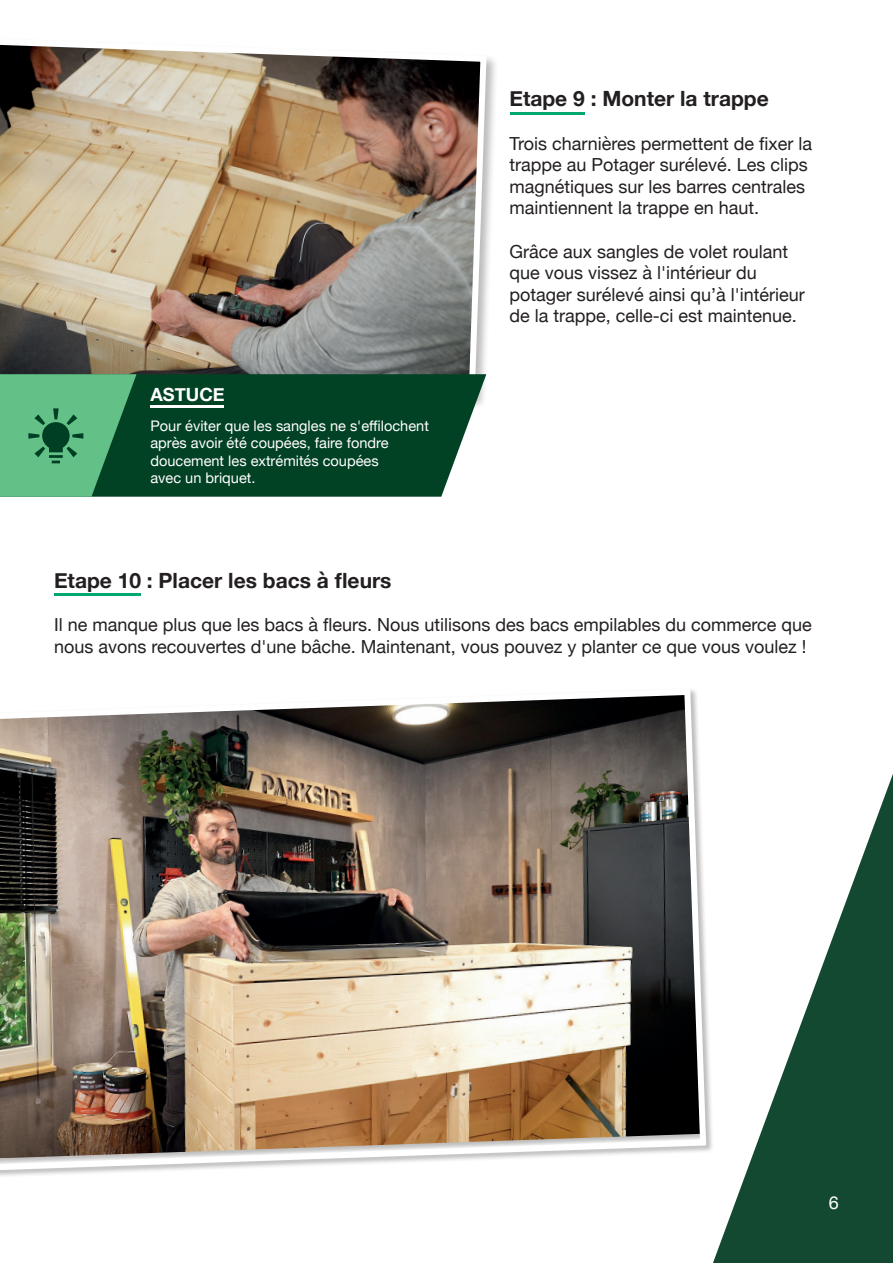
<style>
.page{position:relative;width:893px;height:1263px;background:#fff}
.page>*{position:absolute;margin:0;border:0;box-sizing:border-box;transform-origin:0 0}
.t1{font:700 21px "Helvetica Neue";color:#231f20}
.t2{font:700 18.15px "Helvetica Neue";color:#fff}
.t3{font:18px/21.6px "Helvetica Neue";color:#231f20}
.t4{font:18px "Helvetica Neue";color:#fff}
.t5{font:14.55px/17.5px "Helvetica Neue";color:#fff}
</style>
<div class="page">
<svg style="left:713px;top:774px;width:180px;height:489px"></svg>
<img style="left:0;top:44px;width:490px;height:331px">
<img style="left:0;top:690px;width:709px;height:486px">
<hr style="left:510px;top:112px;width:74px;height:2px;background:#00a86d">
<hr style="left:54px;top:594px;width:87px;height:2px;background:#00a86d">
<svg style="left:137px;top:374px;width:349px;height:123px;background:#124d32"></svg>
<svg style="left:0;top:374px;width:137px;height:123px;background:#4ca270"></svg>
<hr style="left:151px;top:405px;width:73px;height:2px;background:#fff">
<p class="t2" style="left:150px;top:380px;width:76px">ASTUCE</p>
<p class="t5" style="left:150px;top:418px;width:280px">Pour éviter que les sangles ne s'effilochent après avoir été coupées, faire fondre doucement les extrémités coupées<br>avec un briquet.</p>
<p class="t1" style="left:509px;top:82px;width:261px">Etape 9 : Monter la trappe</p>
<p class="t3" style="left:509px;top:133px;width:304px">Trois charnières permettent de fixer la trappe au Potager surélevé. Les clips magnétiques sur les barres centrales maintiennent la trappe en haut.</p>
<p class="t3" style="left:509px;top:241px;width:297px">Grâce aux sangles de volet roulant que vous vissez à l'intérieur du potager surélevé ainsi qu’à l'intérieur de la trappe, celle-ci est maintenue.</p>
<p class="t1" style="left:54px;top:564px;width:339px">Etape 10 : Placer les bacs à fleurs</p>
<p class="t3" style="left:54px;top:615px;width:759px">Il ne manque plus que les bacs à fleurs. Nous utilisons des bacs empilables du commerce que nous avons recouvertes d'une bâche. Maintenant, vous pouvez y planter ce que vous voulez !</p>
<p class="t4" style="left:829px;top:1189px;width:12px">6</p>
</div>
